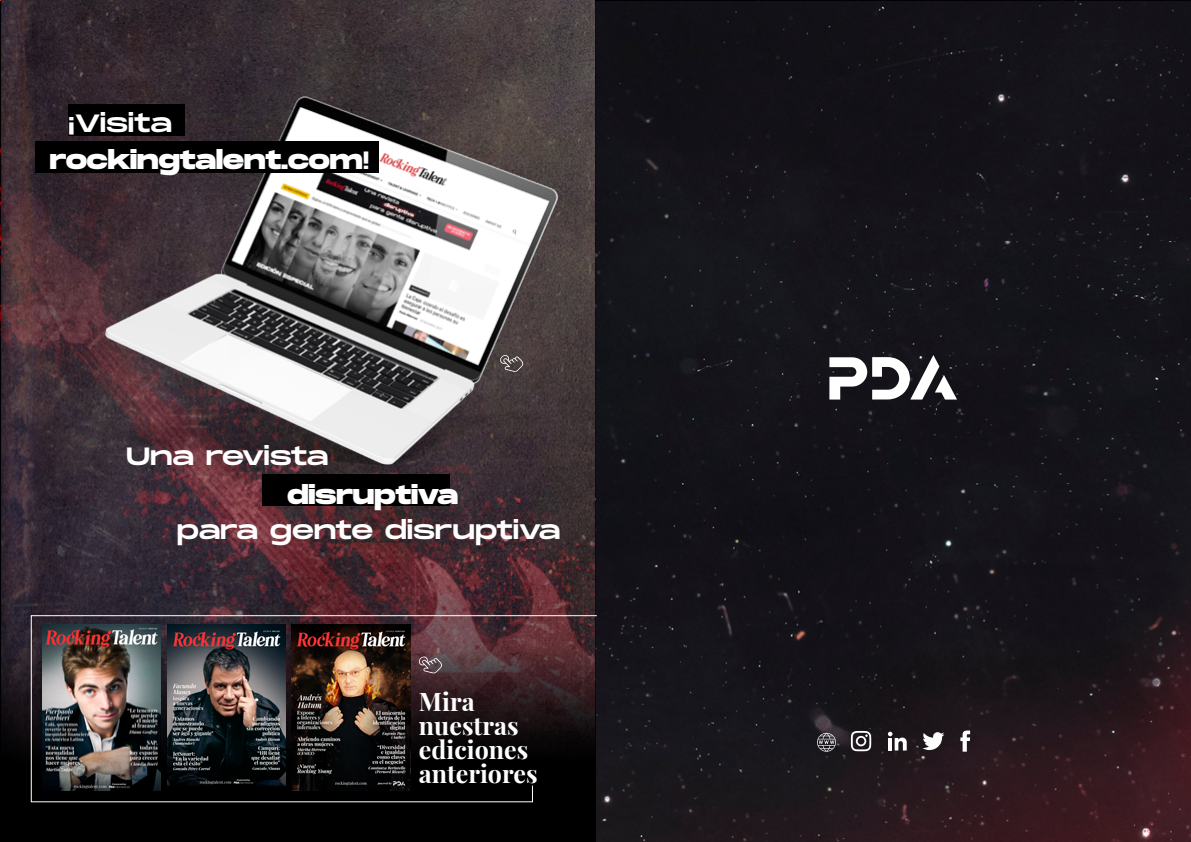
<style>
.page{position:relative;width:1191px;height:842px;background:#fff}
.page>*{position:absolute;margin:0;border:0;box-sizing:border-box;transform-origin:0 0}
.t1{font:25px "Monument Extended";letter-spacing:-.01em;color:#fff}
.t2{font:700 25px/24px "Playfair Display";color:#fff}
.t3{font:800 25px "Monument Extended";color:#fff}
.s1{font-weight:400}
</style>
<div class="page">
<img style="left:1px;top:0;width:594px;height:557px">
<img style="left:595px;top:0;width:596px;height:842px">
<svg style="left:888px;top:732px;width:18px;height:18px"></svg>
<svg style="left:851px;top:731px;width:20px;height:20px"></svg>
<svg style="left:922px;top:732px;width:22px;height:18px"></svg>
<svg style="left:960px;top:730px;width:10px;height:22px"></svg>
<svg style="left:829px;top:355px;width:128px;height:45px"></svg>
<svg style="left:817px;top:733px;width:19px;height:19px"></svg>
<div style="left:263px;top:474px;width:187px;height:31px;background:#000"></div>
<img style="left:100px;top:83px;width:461px;height:391px">
<div style="left:35px;top:141px;width:344px;height:32px;background:#000"></div>
<div style="left:68px;top:104px;width:116px;height:31px;background:#000"></div>
<svg style="left:500px;top:355px;width:23px;height:17px"></svg>
<svg style="left:0;top:557px;width:595px;height:285px"></svg>
<img style="left:30px;top:615px;width:568px;height:188px">
<svg style="left:418px;top:656px;width:24px;height:17px"></svg>
<p class="t1" style="left:68px;top:105px;width:105px">¡Visita</p>
<p class="t3" style="left:50px;top:142px;width:321px">rockingtalent.com<span class="s1">!</span></p>
<p class="t1" style="left:126px;top:438px;width:204px">Una revista</p>
<p class="t3" style="left:287px;top:477px;width:172px">disruptiva</p>
<p class="t1" style="left:177px;top:511px;width:385px">para gente disruptiva</p>
<p class="t2" style="left:419px;top:687px;width:120px">Mira nuestras ediciones anteriores</p>
</div>
